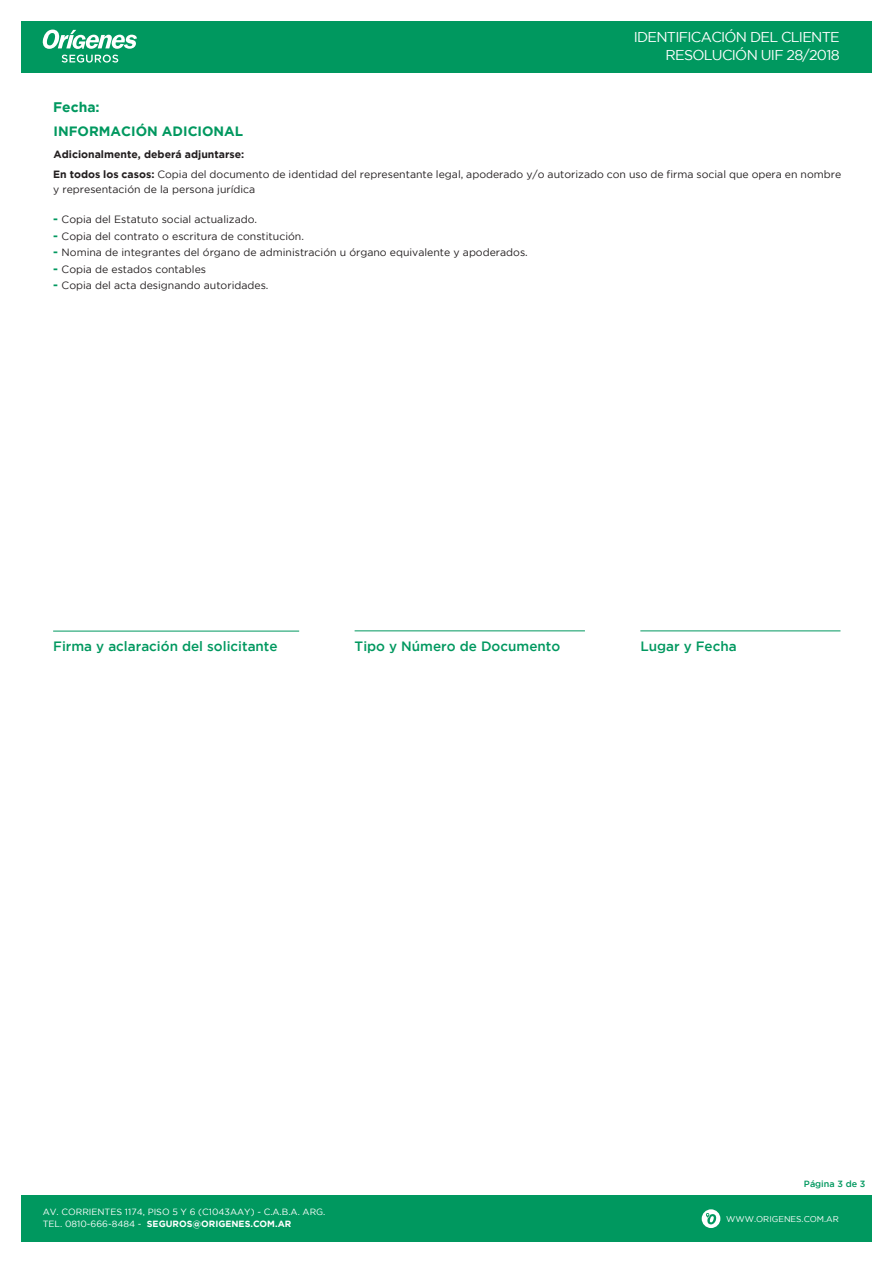
<style>
.page{position:relative;width:893px;height:1263px;background:#fff}
.page>*{position:absolute;margin:0;border:0;box-sizing:border-box;transform-origin:0 0}
.t1{font:14.25px/18px "Gotham";letter-spacing:-.05em;color:#fff;text-align:right}
.t2{font:700 13.95px "Gotham";color:#00985f}
.t3{font:500 13.5px "Gotham";color:#00985f}
.t4{font:700 13.5px "Gotham";color:#00985f}
.t5{font:10.5px/20.5px "Gotham";color:#231f20}
.t6{font:9px/12px "Gotham";color:#fff}
.t7{font:500 9px "Gotham";color:#00985f}
.t8{font:8.4px "Gotham";color:#fff}
.s1{font-weight:700}
.s2{font-weight:700;font-size:12px;color:#00985f}
</style>
<div class="page">
<div style="left:21px;top:1196px;width:851px;height:46px;background:#00985f"></div>
<div style="left:21px;top:21px;width:851px;height:51px;background:#00985f"></div>
<svg style="left:42px;top:30px;width:95px;height:19px"></svg>
<svg style="left:62px;top:55px;width:56px;height:8px"></svg>
<hr style="left:53px;top:631px;width:246px;height:1px;background:#00985f">
<hr style="left:355px;top:630px;width:230px;height:1px;background:#00985f">
<hr style="left:640px;top:630px;width:200px;height:1px;background:#00985f">
<svg style="left:702px;top:1209px;width:18px;height:19px"></svg>
<h2 class="t2" style="left:53px;top:99px;width:48px">Fecha:</h2>
<h1 class="t1" style="left:634px;top:28px;width:208px">IDENTIFICACIÓN DEL CLIENTE<br>RESOLUCIÓN UIF 28/2018</h1>
<p class="t4" style="left:54px;top:123px;width:191px">INFORMACIÓN ADICIONAL</p>
<p class="t5" style="left:53px;top:144px;width:790px"><span class="s1">Adicionalmente, deberá adjuntarse:<br>En todos los casos:</span> Copia del documento de identidad del representante legal, apoderado y/o autorizado con uso de firma social que opera en nombre</p>
<p class="t5" style="left:53px;top:179px;width:204px">y representación de la persona jurídica</p>
<p class="t5" style="left:53px;top:209px;width:205px"><span class="s2">-</span> Copia del Estatuto social actualizado.</p>
<p class="t5" style="left:53px;top:226px;width:252px"><span class="s2">-</span> Copia del contrato o escritura de constitución.</p>
<p class="t5" style="left:53px;top:242px;width:476px"><span class="s2">-</span> Nomina de integrantes del órgano de administración u órgano equivalente y apoderados.</p>
<p class="t5" style="left:53px;top:259px;width:154px"><span class="s2">-</span> Copia de estados contables</p>
<p class="t5" style="left:53px;top:275px;width:217px"><span class="s2">-</span> Copia del acta designando autoridades.</p>
<p class="t3" style="left:53px;top:638px;width:226px">Firma y aclaración del solicitante</p>
<p class="t3" style="left:355px;top:638px;width:207px">Tipo y Número de Documento</p>
<p class="t3" style="left:640px;top:638px;width:98px">Lugar y Fecha</p>
<p class="t7" style="left:804px;top:1179px;width:63px">Página 3 de 3</p>
<p class="t6" style="left:43px;top:1206px;width:284px">AV. CORRIENTES 1174, PISO 5 Y 6 (C1043AAY) - C.A.B.A. ARG.<br>TEL. 0810-666-8484 - <span class="s1">SEGUROS@ORIGENES.COM.AR</span></p>
<p class="t8" style="left:726px;top:1214px;width:114px">WWW.ORIGENES.COM.AR</p>
</div>
